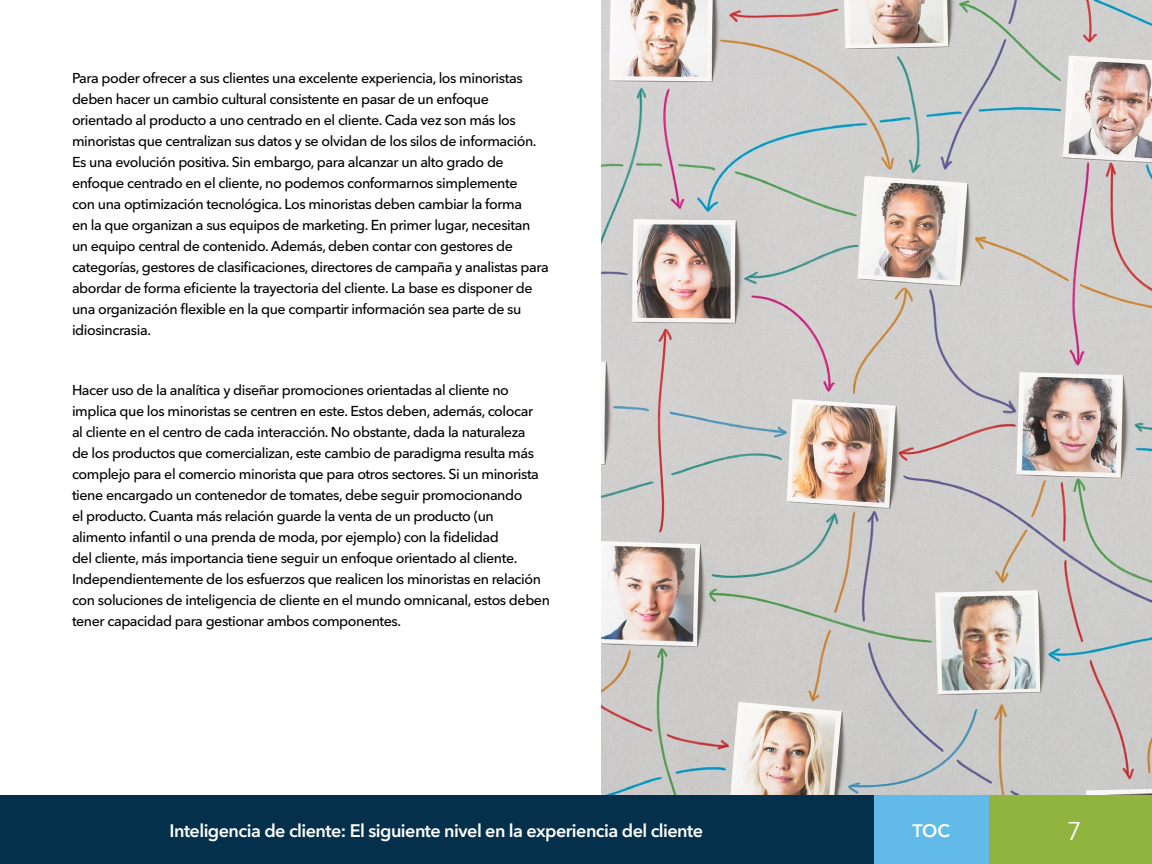
<style>
.page{position:relative;width:1152px;height:864px;background:#fff}
.page>*{position:absolute;margin:0;border:0;box-sizing:border-box;transform-origin:0 0}
.t1{font:25.6px "Avenir Next W1 G";color:#fff}
.t2{font:600 18px "Avenir Next W1 G";letter-spacing:-.03em;color:#fff}
.t3{font:500 14.2px/21px "Avenir Next W1 G";letter-spacing:-.03em;color:#000}
</style>
<div class="page">
<img style="left:602px;top:0;width:550px;height:796px">
<div style="left:989px;top:796px;width:163px;height:68px;background:#90b43e"></div>
<div style="left:0;top:796px;width:874px;height:68px;background:#04304b"></div>
<div style="left:874px;top:796px;width:115px;height:68px;background:#62bae9"></div>
<p class="t3" style="left:72px;top:67px;width:478px">Para poder ofrecer a sus clientes una excelente experiencia, los minoristas deben hacer un cambio cultural consistente en pasar de un enfoque orientado al producto a uno centrado en el cliente. Cada vez son más los minoristas que centralizan sus datos y se olvidan de los silos de información.<br>Es una evolución positiva. Sin embargo, para alcanzar un alto grado de enfoque centrado en el cliente, no podemos conformarnos simplemente<br>con una optimización tecnológica. Los minoristas deben cambiar la forma<br>en la que organizan a sus equipos de marketing. En primer lugar, necesitan un equipo central de contenido. Además, deben contar con gestores de categorías, gestores de clasificaciones, directores de campaña y analistas para abordar de forma eficiente la trayectoria del cliente. La base es disponer de una organización flexible en la que compartir información sea parte de su idiosincrasia.</p>
<p class="t3" style="left:72px;top:379px;width:480px">Hacer uso de la analítica y diseñar promociones orientadas al cliente no implica que los minoristas se centren en este. Estos deben, además, colocar<br>al cliente en el centro de cada interacción. No obstante, dada la naturaleza<br>de los productos que comercializan, este cambio de paradigma resulta más complejo para el comercio minorista que para otros sectores. Si un minorista tiene encargado un contenedor de tomates, debe seguir promocionando<br>el producto. Cuanta más relación guarde la venta de un producto (un alimento infantil o una prenda de moda, por ejemplo) con la fidelidad<br>del cliente, más importancia tiene seguir un enfoque orientado al cliente.<br>Independientemente de los esfuerzos que realicen los minoristas en relación con soluciones de inteligencia de cliente en el mundo omnicanal, estos deben tener capacidad para gestionar ambos componentes.</p>
<p class="t2" style="left:170px;top:820px;width:535px">Inteligencia de cliente: El siguiente nivel en la experiencia del cliente</p>
<p class="t2" style="left:913px;top:819px;width:39px">TOC</p>
<h1 class="t1" style="left:1067px;top:816px;width:16px">7</h1>
</div>
